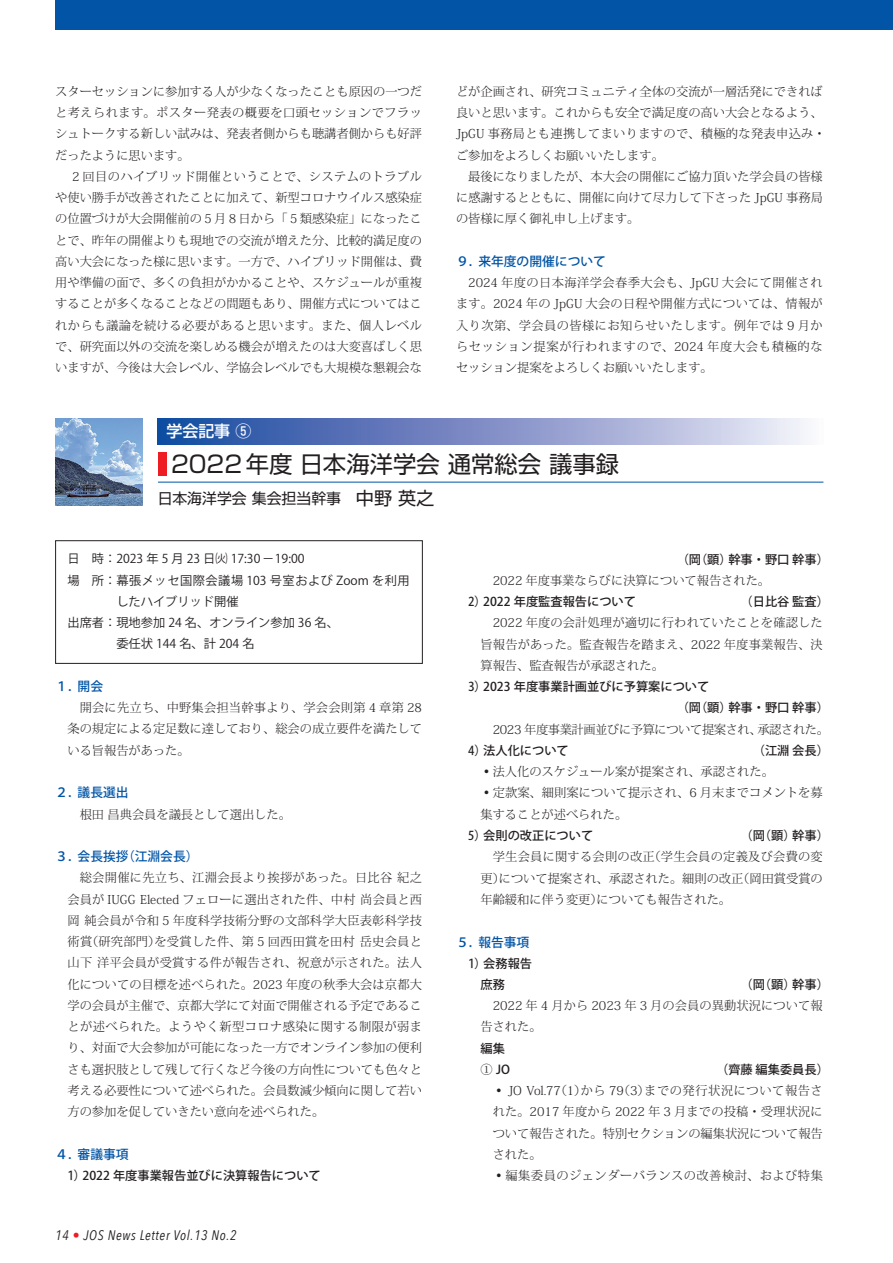
<style>
.page{position:relative;width:893px;height:1263px;background:#fff}
.page>*{position:absolute;margin:0;border:0;box-sizing:border-box;transform-origin:0 0}
.t1{font:23.4px "Shin Go Pro";color:#231f20}
.t2{font:500 15.9px "Shin Go Pro";color:#fff}
.t3{font:14.85px "Shin Go Pro";color:#231f20}
.t4{font:italic 13.8px "Avenir Next Condensed";letter-spacing:.05em;color:#231f20}
.t5{font:500 12.75px "Koz Go Pro";color:#0154a6}
.t6{font:300 12.15px/21.3px "Koz Min Pro";color:#231f20;text-align:justify}
.t7{font:500 12.15px/21.3px "Koz Go Pro";color:#231f20}
.t8{font:12.15px "Koz Go Pr 6 N";color:#231f20}
.t9{font:300 12.15px "Koz Min Pro";letter-spacing:-.03em;color:#231f20}
.t10{font:12.15px "Koz Go Pr 6 N";letter-spacing:.04em;color:#231f20}
.s1{font-size:18px}
.s2{color:#ee1d23}
.s3{font-family:"Koz Min Pro";font-weight:400}
</style>
<div class="page">
<div style="left:55px;top:0;width:838px;height:30px;background:#0154a6"></div>
<img style="left:55px;top:419px;width:87px;height:87px">
<svg style="left:158px;top:419px;width:648px;height:25px;background:#7f93c8"></svg>
<hr style="left:158px;top:482px;width:665px;height:1px;background:#0154a6">
<div style="left:158px;top:453px;width:8px;height:23px;background:#ee1d23"></div>
<div style="left:55px;top:540px;width:368px;height:124px;border:1px solid #231f20"></div>
<p class="t6" style="left:55px;top:80px;width:368px">スターセッションに参加する人が少なくなったことも原因の一つだと考えられます。ポスター発表の概要を口頭セッションでフラッシュトークする新しい試みは、発表者側からも聴講者側からも好評だったように思います。</p>
<p class="t6" style="left:55px;top:165px;width:368px;text-indent:17px">2 回目のハイブリッド開催ということで、システムのトラブルや使い勝手が改善されたことに加えて、新型コロナウイルス感染症の位置づけが大会開催前の５月８日から「５類感染症」になったことで、昨年の開催よりも現地での交流が増えた分、比較的満足度の高い大会になった様に思います。一方で、ハイブリッド開催は、費用や準備の面で、多くの負担がかかることや、スケジュールが重複することが多くなることなどの問題もあり、開催方式についてはこれからも議論を続ける必要があると思います。また、個人レベルで、研究面以外の交流を楽しめる機会が増えたのは大変喜ばしく思いますが、今後は大会レベル、学協会レベルでも大規模な懇親会な</p>
<p class="t6" style="left:456px;top:80px;width:371px;text-align:left">どが企画され、研究コミュニティ全体の交流が一層活発にできれば良いと思います。これからも安全で満足度の高い大会となるよう、<br>JpGU 事務局とも連携してまいりますので、積極的な発表申込み・ご参加をよろしくお願いいたします。</p>
<p class="t6" style="left:456px;top:165px;width:368px;text-indent:12px">最後になりましたが、本大会の開催にご協力頂いた学会員の皆様に感謝するとともに、開催に向けて尽力して下さった JpGU 事務局の皆様に厚く御礼申し上げます。</p>
<p class="t5" style="left:456px;top:253px;width:151px">９．来年度の開催について</p>
<p class="t6" style="left:456px;top:272px;width:368px;text-indent:12px">2024 年度の日本海洋学会春季大会も、JpGU 大会にて開催されます。2024 年の JpGU 大会の日程や開催方式については、情報が入り次第、学会員の皆様にお知らせいたします。例年では 9 月からセッション提案が行われますので、2024 年度大会も積極的なセッション提案をよろしくお願いいたします。</p>
<h2 class="t2" style="left:166px;top:418px;width:87px">学会記事 ⑤</h2>
<h1 class="t1" style="left:171px;top:445px;width:450px">2022年度 日本海洋学会 通常総会 議事録</h1>
<p class="t3" style="left:158px;top:486px;width:278px">日本海洋学会 集会担当幹事　<span class="s1">中野 英之</span></p>
<p class="t8" style="left:68px;top:552px;width:238px">日　時：2023 年 5 月 23 日㈫ 17:30 －19:00</p>
<p class="t10" style="left:68px;top:573px;width:344px">場　所：幕張メッセ国際会議場 103 号室および Zoom を利用</p>
<p class="t8" style="left:116px;top:595px;width:124px">したハイブリッド開催</p>
<p class="t8" style="left:68px;top:616px;width:273px">出席者：現地参加 24 名、オンライン参加 36 名、</p>
<p class="t8" style="left:68px;top:637px;width:189px">　　　　委任状 144 名、計 204 名</p>
<p class="t5" style="left:55px;top:678px;width:75px">１．開会　　</p>
<p class="t6" style="left:68px;top:697px;width:356px;text-indent:12px">開会に先立ち、中野集会担当幹事より、学会会則第 4 章第 28条の規定による定足数に達しており、総会の成立要件を満たしている旨報告があった。</p>
<p class="t5" style="left:55px;top:785px;width:75px">２．議長選出</p>
<p class="t6" style="left:80px;top:803px;width:213px">根田 昌典会員を議長として選出した。</p>
<p class="t5" style="left:55px;top:848px;width:145px">３．会長挨拶（江淵会長）</p>
<p class="t6" style="left:68px;top:867px;width:356px;text-indent:12px">総会開催に先立ち、江淵会長より挨拶があった。日比谷 紀之会員が IUGG Elected フェローに選出された件、中村 尚会員と西岡 純会員が令和 5 年度科学技術分野の文部科学大臣表彰科学技術賞（研究部門）を受賞した件、第 5 回西田賞を田村 岳史会員と山下 洋平会員が受賞する件が報告され、祝意が示された。法人化についての目標を述べられた。2023 年度の秋季大会は京都大学の会員が主催で、京都大学にて対面で開催される予定であることが述べられた。ようやく新型コロナ感染に関する制限が弱まり、対面で大会参加が可能になった一方でオンライン参加の便利さも選択肢として残して行くなど今後の方向性についても色々と考える必要性について述べられた。会員数減少傾向に関して若い方の参加を促していきたい意向を述べられた。</p>
<p class="t5" style="left:55px;top:1146px;width:75px">４．審議事項</p>
<p class="t7" style="left:68px;top:1165px;width:255px">1 2022 年度事業報告並びに決算報告について</p>
<p class="t4" style="left:55px;top:1226px;width:183px">14 <span class="s2">•</span> JOS News Letter Vol.13 No.2</p>
<p class="t7" style="left:677px;top:549px;width:154px">（岡（顕）幹事・野口 幹事）</p>
<p class="t6" style="left:493px;top:569px;width:279px">2022 年度事業ならびに決算について報告された。</p>
<p class="t7" style="left:468px;top:592px;width:169px">2 2022 年度監査報告について</p>
<p class="t7" style="left:741px;top:592px;width:90px">（日比谷 監査）</p>
<p class="t6" style="left:480px;top:612px;width:344px;text-indent:12px">2022 年度の会計処理が適切に行われていたことを確認した旨報告があった。監査報告を踏まえ、2022 年度事業報告、決算報告、監査報告が承認された。</p>
<p class="t7" style="left:677px;top:677px;width:154px;text-indent:-208px">3 2023 年度事業計画並びに予算案について<br>（岡（顕）幹事・野口 幹事）</p>
<p class="t9" style="left:493px;top:721px;width:338px">2023 年度事業計画並びに予算について提案され、承認された。</p>
<p class="t7" style="left:468px;top:740px;width:102px">4 法人化について</p>
<p class="t7" style="left:753px;top:740px;width:78px">（江淵 会長）</p>
<p class="t6" style="left:480px;top:761px;width:344px;text-align:left">◦法人化のスケジュール案が提案され、承認された。<br>◦定款案、細則案について提示され、6 月末までコメントを募集することが述べられた。</p>
<p class="t7" style="left:468px;top:825px;width:126px">5 会則の改正について</p>
<p class="t7" style="left:741px;top:825px;width:90px">（岡（顕）幹事）</p>
<p class="t6" style="left:480px;top:846px;width:344px;text-indent:12px">学生会員に関する会則の改正（学生会員の定義及び会費の変更）について提案され、承認された。細則の改正（岡田賞受賞の年齢緩和に伴う変更）についても報告された。</p>
<p class="t5" style="left:456px;top:934px;width:75px">５．報告事項</p>
<p class="t7" style="left:480px;top:953px;width:53px;text-indent:-12px">1 会務報告庶務</p>
<p class="t7" style="left:741px;top:974px;width:90px">（岡（顕）幹事）</p>
<p class="t6" style="left:480px;top:994px;width:344px;text-indent:12px">2022 年 4 月から 2023 年 3 月の会員の異動状況について報告された。</p>
<p class="t7" style="left:468px;top:1038px;width:50px;text-align:center">　編集　<br><span class="s3">①</span> JO</p>
<p class="t7" style="left:716px;top:1059px;width:114px">（齊藤 編集委員長）</p>
<p class="t6" style="left:493px;top:1080px;width:332px;text-align:left">◦ JO Vol.77（1）から 79（3）までの発行状況について報告された。2017 年度から 2022 年 3 月までの投稿・受理状況について報告された。特別セクションの編集状況について報告された。<br>◦編集委員のジェンダーバランスの改善検討、および特集</p>
</div>
